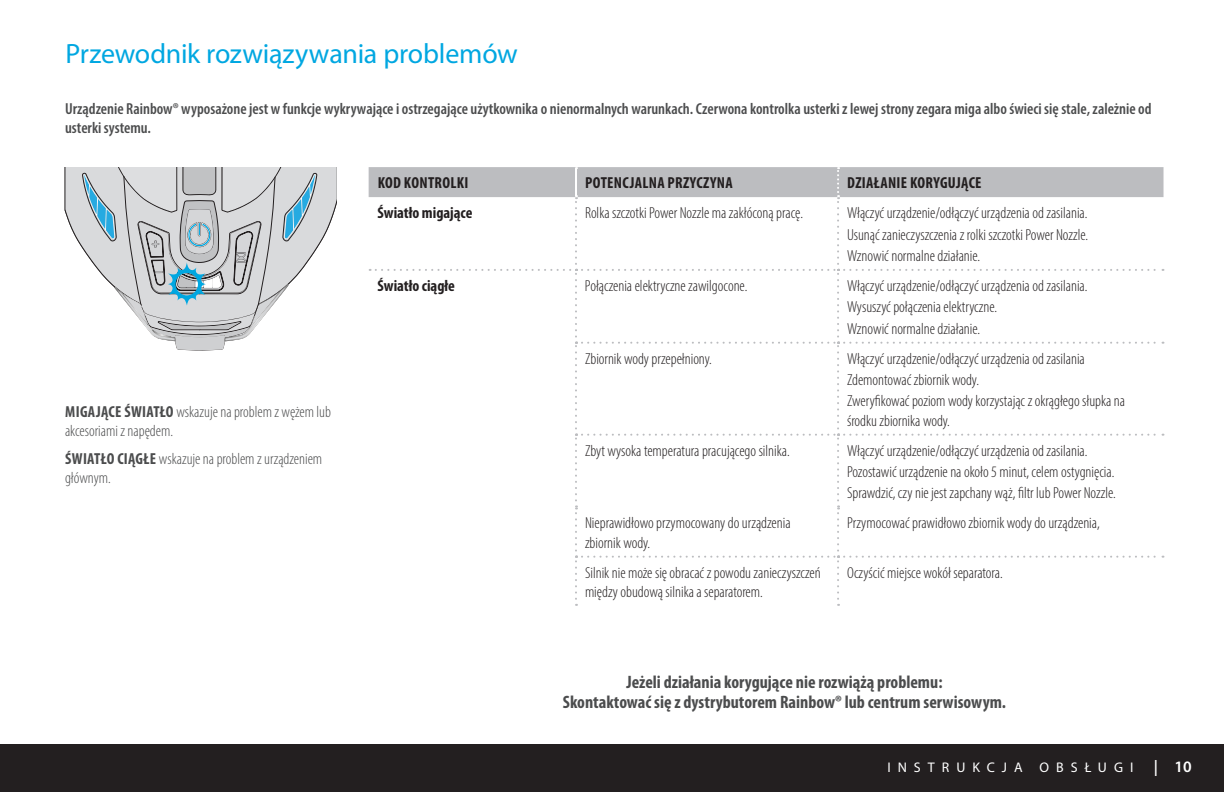
<style>
.page{position:relative;width:1224px;height:792px;background:#fff}
.page>*{position:absolute;margin:0;border:0;box-sizing:border-box;transform-origin:0 0}
.t1{font:28px "Myriad Pro";letter-spacing:-.01em;color:#00a7e1}
.t2{font:700 condensed 18px/20px "Myriad Pro";color:#4b4c4d;text-align:center}
.t3{font:300 condensed 16px/21.4px "Myriad Pro";color:#231f20}
.t4{font:600 condensed 16px/19.2px "Myriad Pro";color:#4b4c4d}
.t5{font:300 condensed 16px/19.2px "Myriad Pro";color:#4b4c4d}
.t6{font:700 condensed 16px "Myriad Pro";letter-spacing:.02em;color:#231f20}
.t7{font:700 condensed 16px "Myriad Pro";color:#231f20}
.t8{font:600 16px "Myriad Pro";color:#fff}
.t9{font:14px "Myriad Pro";letter-spacing:.5em;color:#fff}
.s1{font-weight:700}
</style>
<div class="page">
<div style="left:0;top:744px;width:1224px;height:48px;background:#231f20"></div>
<svg style="left:369px;top:167px;width:795px;height:439px"></svg>
<svg style="left:65px;top:199px;width:271px;height:152px"></svg>
<svg style="left:78px;top:167px;width:243px;height:183px"></svg>
<h1 class="t1" style="left:66px;top:36px;width:454px">Przewodnik rozwiązywania problemów</h1>
<p class="t4" style="left:65px;top:99px;width:1088px">Urządzenie Rainbow® wyposażone jest w funkcje wykrywające i ostrzegające użytkownika o nienormalnych warunkach. Czerwona kontrolka usterki z lewej strony zegara miga albo świeci się stale, zależnie od usterki systemu.</p>
<p class="t5" style="left:65px;top:402px;width:267px"><span class="s1">MIGAJĄCE ŚWIATŁO</span> wskazuje na problem z wężem lub akcesoriami z napędem.</p>
<p class="t5" style="left:65px;top:449px;width:259px"><span class="s1">ŚWIATŁO CIĄGŁE</span> wskazuje na problem z urządzeniem głównym.</p>
<p class="t6" style="left:378px;top:174px;width:92px">KOD KONTROLKI</p>
<p class="t6" style="left:585px;top:174px;width:149px">POTENCJALNA PRZYCZYNA</p>
<p class="t6" style="left:847px;top:174px;width:136px">DZIAŁANIE KORYGUJĄCE</p>
<p class="t7" style="left:378px;top:204px;width:96px">Światło migające</p>
<p class="t3" style="left:585px;top:202px;width:220px">Rolka szczotki Power Nozzle ma zakłóconą pracę.</p>
<p class="t3" style="left:847px;top:202px;width:243px;text-align:justify">Włączyć urządzenie/odłączyć urządzenia od zasilania.<br>Usunąć zanieczyszczenia z rolki szczotki Power Nozzle.<br>Wznowić normalne działanie.</p>
<p class="t7" style="left:378px;top:277px;width:79px">Światło ciągłe</p>
<p class="t3" style="left:585px;top:275px;width:164px">Połączenia elektryczne zawilgocone.</p>
<p class="t3" style="left:847px;top:275px;width:242px">Włączyć urządzenie/odłączyć urządzenia od zasilania.<br>Wysuszyć połączenia elektryczne.<br>Wznowić normalne działanie.</p>
<p class="t3" style="left:585px;top:348px;width:128px">Zbiornik wody przepełniony.</p>
<p class="t3" style="left:847px;top:348px;width:280px">Włączyć urządzenie/odłączyć urządzenia od zasilania<br>Zdemontować zbiornik wody.<br>Zweryfikować poziom wody korzystając z okrągłego słupka na</p>
<p class="t3" style="left:847px;top:410px;width:104px">środku zbiornika wody.</p>
<p class="t3" style="left:585px;top:440px;width:206px">Zbyt wysoka temperatura pracującego silnika.</p>
<p class="t3" style="left:847px;top:440px;width:270px">Włączyć urządzenie/odłączyć urządzenia od zasilania.<br>Pozostawić urządzenie na około 5 minut, celem ostygnięcia.<br>Sprawdzić, czy nie jest zapchany wąż, filtr lub Power Nozzle.</p>
<p class="t3" style="left:585px;top:513px;width:207px;line-height:19.2px">Nieprawidłowo przymocowany do urządzenia zbiornik wody.</p>
<p class="t3" style="left:847px;top:512px;width:254px">Przymocować prawidłowo zbiornik wody do urządzenia,</p>
<p class="t3" style="left:585px;top:563px;width:237px;line-height:19.2px">Silnik nie może się obracać z powodu zanieczyszczeń między obudową silnika a separatorem.</p>
<p class="t3" style="left:847px;top:562px;width:157px">Oczyścić miejsce wokół separatora.</p>
<p class="t2" style="left:563px;top:673px;width:445px">Jeżeli działania korygujące nie rozwiążą problemu:<br>Skontaktować się z dystrybutorem Rainbow® lub centrum serwisowym.</p>
<p class="t9" style="left:887px;top:759px;width:247px">INSTRUKCJA OBSŁUGI</p>
<p class="t8" style="left:1154px;top:756px;width:39px">| 10</p>
</div>
